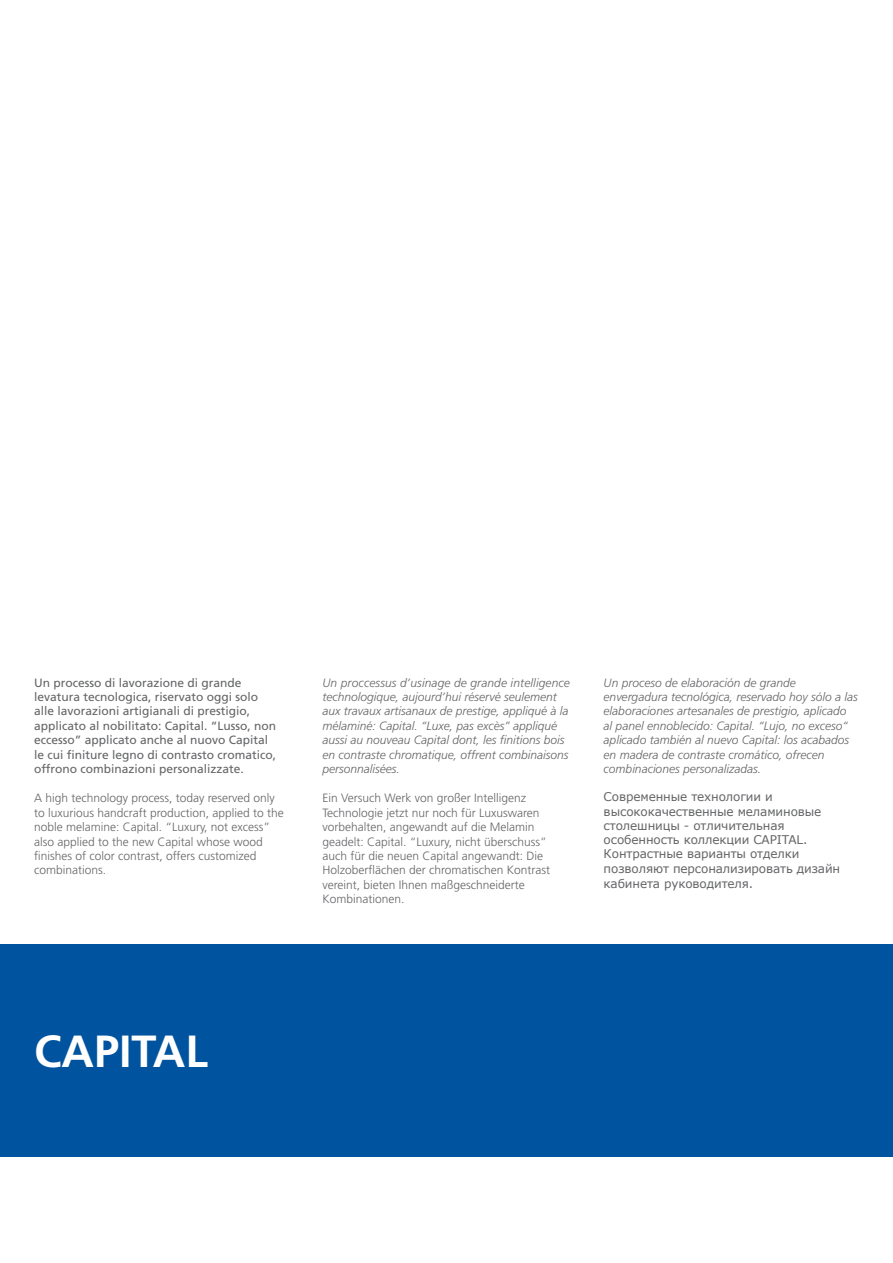
<style>
.page{position:relative;width:893px;height:1263px;background:#fff}
.page>*{position:absolute;margin:0;border:0;box-sizing:border-box;transform-origin:0 0}
.t1{font:700 45px "Frutiger LT Std";color:#fff}
.t2{font:italic 300 12px/14.4px "Frutiger LT Std";color:#646567}
.t3{font:300 12px/14.4px "Frutiger LT Std";color:#646567}
.t4{font:12px/14.4px "Frutiger LT Std";color:#646567}
.t5{font:12px/14.2px "Verdana";letter-spacing:-.01em;color:#646567}
</style>
<div class="page">
<div style="left:0;top:944px;width:893px;height:213px;background:#00539f"></div>
<p class="t4" style="left:34px;top:675px;width:244px">Un processo di lavorazione di grande levatura tecnologica, riservato oggi solo alle lavorazioni artigianali di prestigio, applicato al nobilitato: Capital. “Lusso, non eccesso” applicato anche al nuovo Capital le cui finiture legno di contrasto cromatico, offrono combinazioni personalizzate.</p>
<p class="t3" style="left:34px;top:791px;width:251px">A high technology process, today reserved only to luxurious handcraft production, applied to the noble melamine: Capital. “Luxury, not excess” also applied to the new Capital whose wood finishes of color contrast, offers customized combinations.</p>
<p class="t2" style="left:322px;top:675px;width:249px">Un proccessus d’usinage de grande intelligence technologique, aujourd’hui réservé seulement aux travaux artisanaux de prestige, appliqué à la mélaminé: Capital. “Luxe, pas excès” appliqué aussi au nouveau Capital dont, les finitions bois en contraste chromatique, offrent combinaisons personnalisées.</p>
<p class="t3" style="left:322px;top:791px;width:229px">Ein Versuch Werk von großer Intelligenz Technologie jetzt nur noch für Luxuswaren vorbehalten, angewandt auf die Melamin geadelt: Capital. “Luxury, nicht überschuss” auch für die neuen Capital angewandt: Die Holzoberflächen der chromatischen Kontrast vereint, bieten Ihnen maßgeschneiderte Kombinationen.</p>
<p class="t2" style="left:604px;top:675px;width:256px">Un proceso de elaboración de grande envergadura tecnológica, reservado hoy sólo a las elaboraciones artesanales de prestigio, aplicado al panel ennoblecido: Capital. “Lujo, no exceso“ aplicado también al nuevo Capital: los acabados en madera de contraste cromático, ofrecen combinaciones personalizadas.</p>
<p class="t5" style="left:604px;top:790px;width:238px">Современные технологии и высококачественные меламиновые столешницы - отличительная особенность коллекции CAPITAL.<br>Контрастные варианты отделки позволяют персонализировать дизайн</p>
<p class="t5" style="left:604px;top:877px;width:151px">кабинета руководителя.</p>
<h1 class="t1" style="left:34px;top:1025px;width:175px">CAPITAL</h1>
</div>
